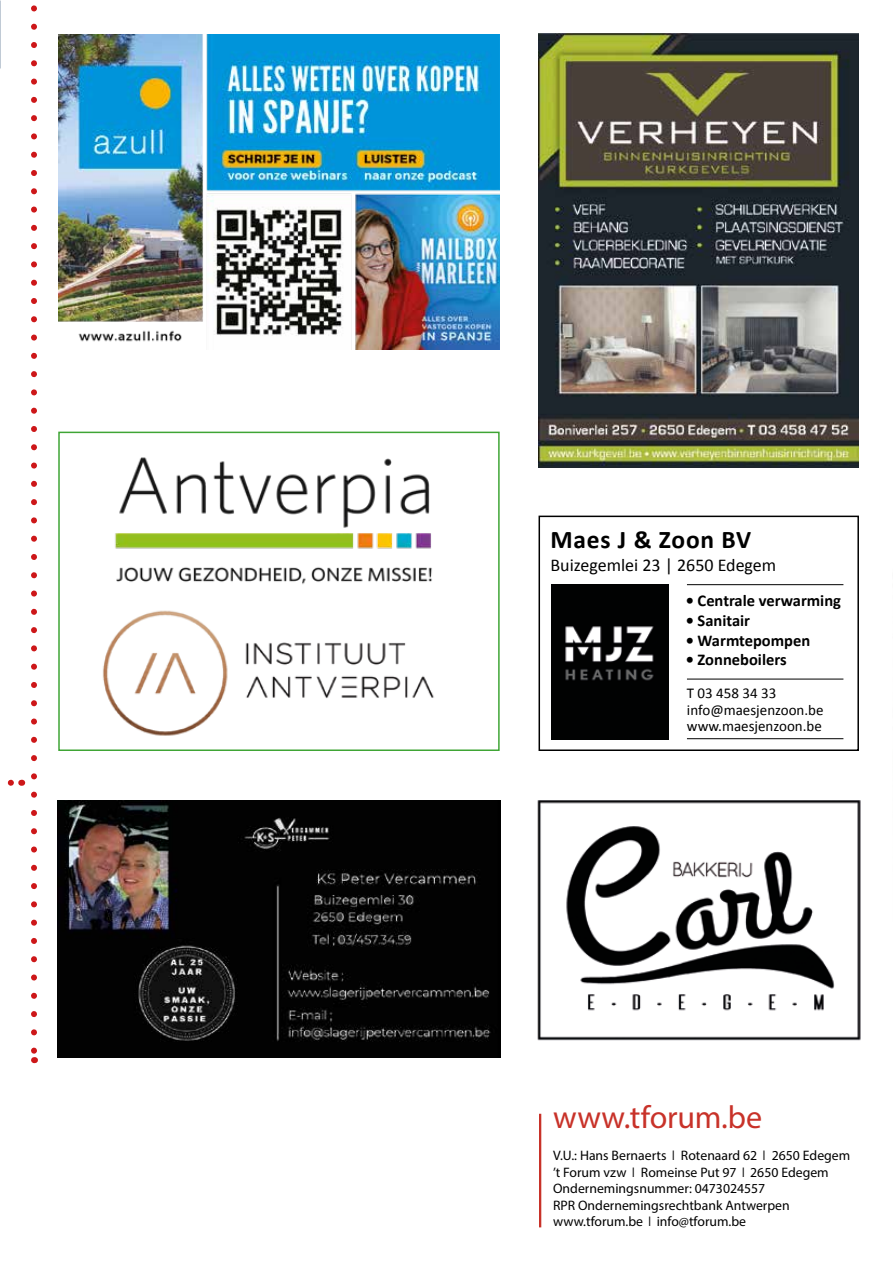
<style>
.page{position:relative;width:893px;height:1263px;background:#fff}
.page>*{position:absolute;margin:0;border:0;box-sizing:border-box;transform-origin:0 0}
.t1{font:32.1px "Myriad Pro";letter-spacing:-.005em;color:#c83229}
.t2{font:700 25.5px "Calibri";letter-spacing:.03em;color:#000}
.t3{font:18px "Calibri";color:#000}
.t4{font:700 16.5px "Calibri";color:#000}
.t5{font:15px/16.5px "Calibri";color:#000}
.t6{font:13.8px/16.5px "Myriad Pro";color:#000}
</style>
<div class="page">
<svg style="left:7px;top:780px;width:5px;height:6px"></svg>
<svg style="left:31px;top:8px;width:6px;height:1043px"></svg>
<svg style="left:0;top:0;width:1px;height:69px"></svg>
<hr style="left:539px;top:1114px;width:2px;height:113px;background:#c83229">
<img style="left:538px;top:34px;width:321px;height:434px">
<img style="left:57px;top:801px;width:443px;height:256px">
<img style="left:58px;top:34px;width:442px;height:316px">
<img style="left:115px;top:457px;width:317px;height:128px">
<div style="left:58px;top:432px;width:442px;height:319px;border:2px solid #3fa535"></div>
<img style="left:102px;top:610px;width:332px;height:126px">
<img style="left:537px;top:800px;width:324px;height:241px">
<div style="left:538px;top:516px;width:321px;height:235px;border:2px solid #000"></div>
<hr style="left:687px;top:584px;width:156px;height:1px;background:#000">
<hr style="left:687px;top:679px;width:156px;height:1px;background:#000">
<hr style="left:687px;top:738px;width:156px;height:1px;background:#000">
<img style="left:551px;top:584px;width:118px;height:155px">
<h2 class="t2" style="left:550px;top:521px;width:202px">Maes J &amp; Zoon BV</h2>
<h3 class="t3" style="left:550px;top:553px;width:227px">Buizegemlei 23 | 2650 Edegem</h3>
<p class="t4" style="left:686px;top:589px;width:157px">• Centrale verwarming</p>
<p class="t4" style="left:686px;top:609px;width:66px">• Sanitair</p>
<p class="t4" style="left:686px;top:628px;width:126px">• Warmtepompen</p>
<p class="t4" style="left:686px;top:648px;width:102px">• Zonneboilers</p>
<p class="t5" style="left:687px;top:685px;width:138px">T 03 458 34 33 info@maesjenzoon.be www.maesjenzoon.be</p>
<h1 class="t1" style="left:553px;top:1098px;width:210px">www.tforum.be</h1>
<p class="t6" style="left:553px;top:1147px;width:299px">V.U.: Hans Bernaerts ❘ Rotenaard 62 ❘ 2650 Edegem ’t Forum vzw ❘ Romeinse Put 97 ❘ 2650 Edegem Ondernemingsnummer: 0473024557<br>RPR Ondernemingsrechtbank Antwerpen www.tforum.be ❘ info@tforum.be</p>
</div>
